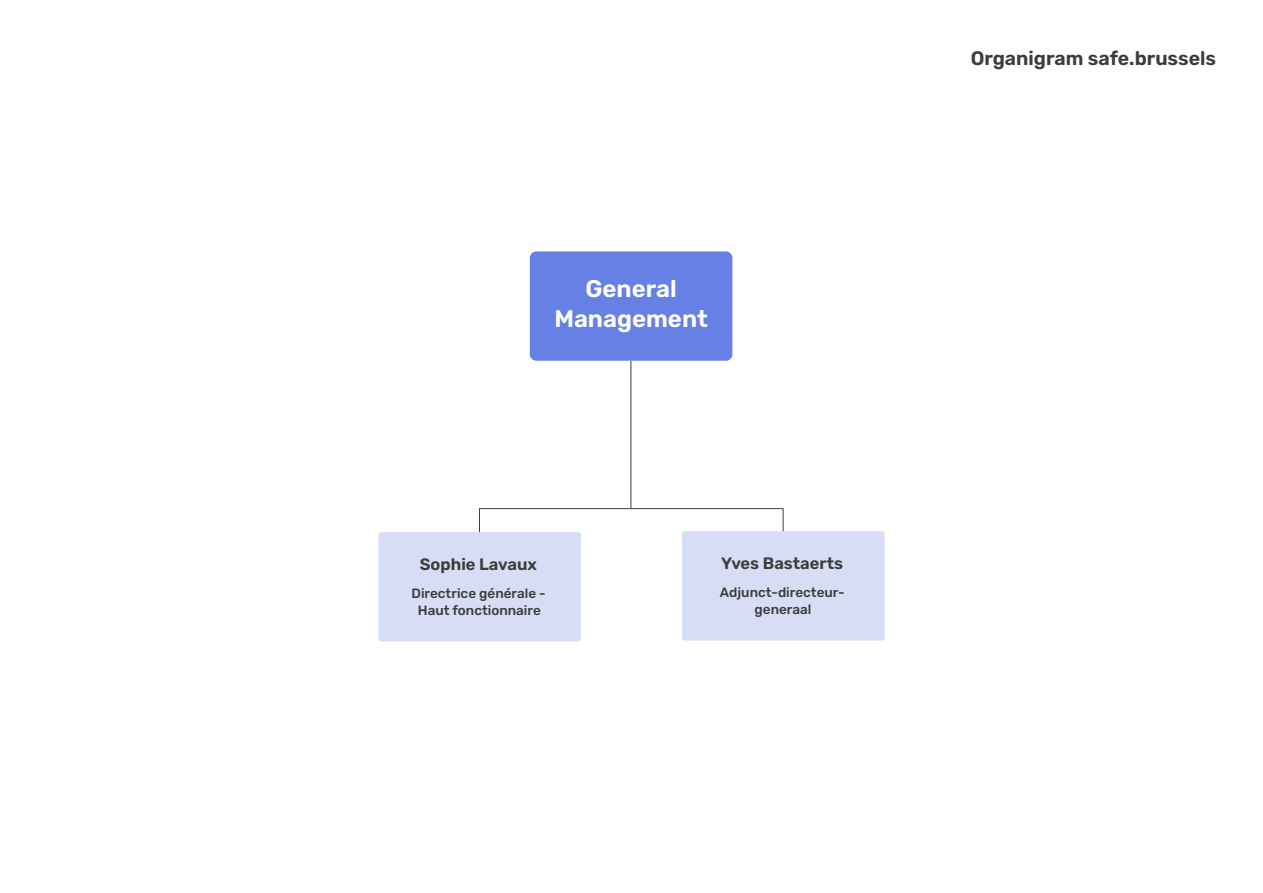
<style>
.page{position:relative;width:1263px;height:893px;background:#fff}
.page>*{position:absolute;margin:0;border:0;box-sizing:border-box;transform-origin:0 0}
.t1{font:600 24px/30px "Rubik";color:#fff;text-align:center}
.t2{font:600 19.5px "Rubik";color:#3c3c3b}
.t3{font:600 16.5px "Rubik";color:#3c3c3b}
.t4{font:500 13.5px/16.5px "Rubik";color:#3c3c3b;text-align:center}
</style>
<div class="page">
<div style="left:530px;top:251px;width:202px;height:110px;background:#6680e6;border-radius:6px"></div>
<hr style="left:631px;top:361px;width:1px;height:147px;background:#3c3c3b">
<hr style="left:479px;top:508px;width:304px;height:1px;background:#3c3c3b">
<svg style="left:783px;top:508px;width:1px;height:23px"></svg>
<svg style="left:479px;top:508px;width:1px;height:24px"></svg>
<div style="left:682px;top:531px;width:202px;height:110px;background:#d7ddf4;border-radius:3px"></div>
<div style="left:378px;top:532px;width:203px;height:109px;background:#d7ddf4;border-radius:3px"></div>
<h1 class="t1" style="left:554px;top:274px;width:155px">General<br>Management</h1>
<p class="t3" style="left:420px;top:555px;width:119px">Sophie Lavaux</p>
<p class="t4" style="left:412px;top:586px;width:136px">Directrice générale -<br>Haut fonctionnaire</p>
<p class="t3" style="left:721px;top:554px;width:123px">Yves Bastaerts</p>
<p class="t4" style="left:720px;top:585px;width:126px">Adjunct-directeur&shy;generaal</p>
<h2 class="t2" style="left:971px;top:48px;width:247px">Organigram safe.brussels</h2>
</div>
